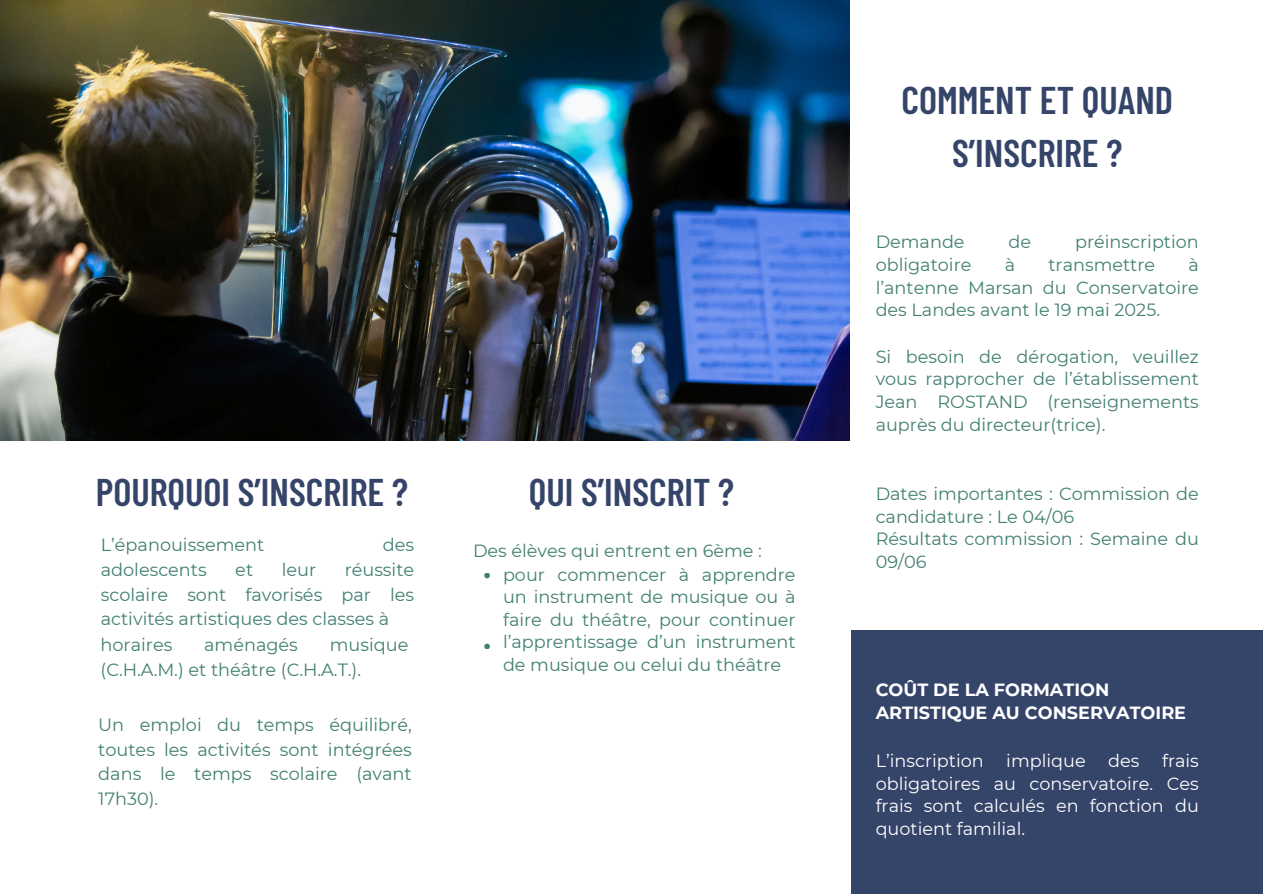
<style>
.page{position:relative;width:1263px;height:894px;background:#fff}
.page>*{position:absolute;margin:0;border:0;box-sizing:border-box;transform-origin:0 0}
.t1{font:600 38.55px/52.8px "Barlow Condensed";color:#354469;text-align:center}
.t2{font:17.7px/22.5px "Montserrat";color:#428072;text-align:justify}
.t3{font:17.7px/22.5px "Montserrat";color:#fff;text-align:justify}
.t4{font:700 17.7px/22.5px "Montserrat";color:#fff}
</style>
<div class="page">
<div style="left:850px;top:630px;width:412px;height:263px;background:#354469"></div>
<img style="left:0;top:0;width:849px;height:440px">
<svg style="left:484px;top:573px;width:6px;height:5px"></svg>
<svg style="left:484px;top:643px;width:6px;height:6px"></svg>
<p class="t1" style="left:96px;top:464px;width:314px">POURQUOI S’INSCRIRE ?</p>
<h1 class="t1" style="left:529px;top:464px;width:207px">QUI S’INSCRIT ?</h1>
<h1 class="t2" style="left:101px;top:533px;width:165px">L’épanouissement</h1>
<h1 class="t2" style="left:383px;top:533px;width:33px">des</h1>
<h1 class="t2" style="left:101px;top:558px;width:108px">adolescents</h1>
<h1 class="t2" style="left:235px;top:558px;width:19px">et</h1>
<h1 class="t2" style="left:282px;top:558px;width:36px">leur</h1>
<h1 class="t2" style="left:101px;top:557px;width:315px;line-height:24.8px;text-indent:244px">réussite scolaire sont favorisés par les activités artistiques des classes à</h1>
<p class="t2" style="left:101px;top:633px;width:73px">horaires</p>
<p class="t2" style="left:204px;top:633px;width:95px">aménagés</p>
<p class="t2" style="left:330px;top:633px;width:80px">musique</p>
<p class="t2" style="left:101px;top:658px;width:262px">(C.H.A.M.) et théâtre (C.H.A.T.).</p>
<h2 class="t2" style="left:98px;top:712px;width:315px;line-height:24.8px">Un emploi du temps équilibré, toutes les activités sont intégrées dans le temps scolaire (avant 17h30).</h2>
<h1 class="t2" style="left:473px;top:539px;width:290px">Des élèves qui entrent en 6ème :</h1>
<p class="t2" style="left:503px;top:563px;width:294px">pour commencer à apprendre un instrument de musique ou à faire du théâtre, pour continuer l’apprentissage d’un instrument de musique ou celui du théâtre</p>
<p class="t1" style="left:901px;top:73px;width:273px">COMMENT ET QUAND<br>S’INSCRIRE ?</p>
<p class="t2" style="left:876px;top:231px;width:90px">Demande</p>
<p class="t2" style="left:1009px;top:231px;width:24px">de</p>
<p class="t2" style="left:1075px;top:231px;width:125px">préinscription</p>
<p class="t2" style="left:876px;top:253px;width:97px">obligatoire</p>
<p class="t2" style="left:1005px;top:253px;width:12px">à</p>
<p class="t2" style="left:1048px;top:253px;width:108px">transmettre</p>
<p class="t2" style="left:876px;top:253px;width:325px;text-indent:313px">à l’antenne Marsan du Conservatoire des Landes avant le 19 mai 2025.</p>
<p class="t2" style="left:876px;top:345px;width:325px">Si besoin de dérogation, veuillez vous rapprocher de l’établissement Jean ROSTAND (renseignements auprès du directeur(trice).</p>
<p class="t2" style="left:876px;top:482px;width:325px">Dates importantes : Commission de candidature : Le 04/06</p>
<p class="t2" style="left:876px;top:527px;width:325px">Résultats commission : Semaine du<br>09/06</p>
<p class="t4" style="left:876px;top:678px;width:312px">COÛT DE LA FORMATION<br>ARTISTIQUE AU CONSERVATOIRE</p>
<p class="t3" style="left:876px;top:749px;width:110px">L’inscription</p>
<p class="t3" style="left:1006px;top:749px;width:81px">implique</p>
<p class="t3" style="left:1108px;top:749px;width:33px">des</p>
<p class="t3" style="left:876px;top:749px;width:325px;text-indent:286px">frais obligatoires au conservatoire. Ces frais sont calculés en fonction du quotient familial.</p>
</div>
